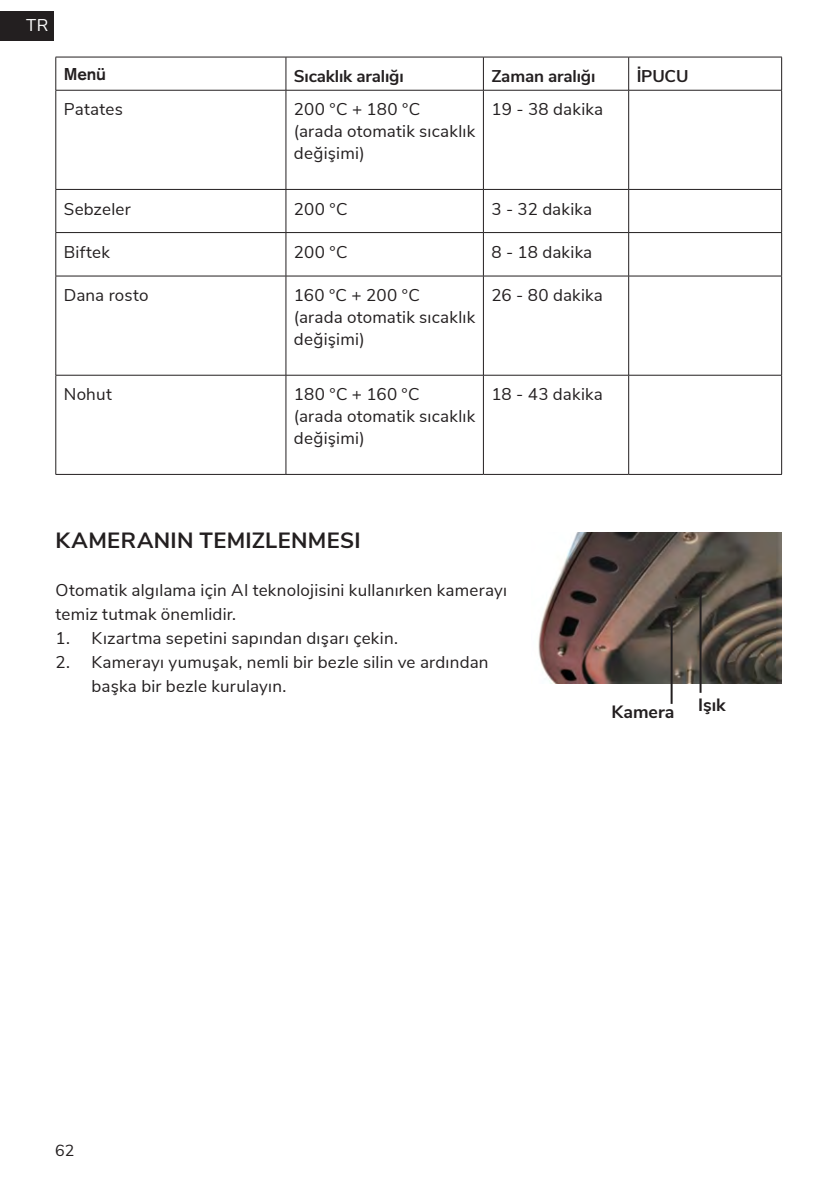
<style>
.page{position:relative;width:836px;height:1190px;background:#fff}
.page>*{position:absolute;margin:0;border:0;box-sizing:border-box;transform-origin:0 0}
.t1{font:700 22px "Nunito Sans";letter-spacing:.015em;color:#231f20}
.t2{font:700 17.8px "Nunito Sans";color:#231f20}
.t3{font:17px/22px "Nunito Sans";letter-spacing:.01em;color:#231f20}
.t4{font:700 17px "Nunito Sans";letter-spacing:-.01em;color:#231f20}
.t5{font:17px "Nunito Sans";color:#fff}
.t6{font:500 17px "Akzidenz Grotesk BE";color:#231f20}
.t7{font:16px "Nunito Sans";color:#231f20}
</style>
<div class="page">
<div style="left:0;top:11px;width:54px;height:29px;background:#231f20"></div>
<hr style="left:55px;top:57px;width:231px;height:1px;background:#231f20">
<hr style="left:55px;top:57px;width:1px;height:33px;background:#231f20">
<hr style="left:286px;top:57px;width:197px;height:1px;background:#231f20">
<hr style="left:285px;top:57px;width:1px;height:33px;background:#231f20">
<hr style="left:483px;top:57px;width:145px;height:1px;background:#231f20">
<hr style="left:483px;top:57px;width:1px;height:33px;background:#231f20">
<hr style="left:628px;top:57px;width:153px;height:1px;background:#231f20">
<hr style="left:628px;top:57px;width:1px;height:33px;background:#231f20">
<hr style="left:781px;top:57px;width:1px;height:33px;background:#231f20">
<hr style="left:55px;top:90px;width:231px;height:1px;background:#231f20">
<hr style="left:55px;top:90px;width:1px;height:99px;background:#231f20">
<hr style="left:286px;top:90px;width:197px;height:1px;background:#231f20">
<hr style="left:285px;top:90px;width:1px;height:99px;background:#231f20">
<hr style="left:483px;top:90px;width:145px;height:1px;background:#231f20">
<hr style="left:483px;top:90px;width:1px;height:99px;background:#231f20">
<hr style="left:628px;top:90px;width:153px;height:1px;background:#231f20">
<hr style="left:628px;top:90px;width:1px;height:99px;background:#231f20">
<hr style="left:781px;top:90px;width:1px;height:99px;background:#231f20">
<hr style="left:55px;top:189px;width:231px;height:1px;background:#231f20">
<hr style="left:55px;top:190px;width:1px;height:42px;background:#231f20">
<hr style="left:286px;top:189px;width:197px;height:1px;background:#231f20">
<hr style="left:285px;top:190px;width:1px;height:42px;background:#231f20">
<hr style="left:483px;top:189px;width:145px;height:1px;background:#231f20">
<hr style="left:483px;top:190px;width:1px;height:42px;background:#231f20">
<hr style="left:628px;top:189px;width:153px;height:1px;background:#231f20">
<hr style="left:628px;top:190px;width:1px;height:42px;background:#231f20">
<hr style="left:781px;top:190px;width:1px;height:42px;background:#231f20">
<hr style="left:55px;top:232px;width:231px;height:1px;background:#231f20">
<hr style="left:55px;top:233px;width:1px;height:43px;background:#231f20">
<hr style="left:286px;top:232px;width:197px;height:1px;background:#231f20">
<hr style="left:285px;top:233px;width:1px;height:43px;background:#231f20">
<hr style="left:483px;top:232px;width:145px;height:1px;background:#231f20">
<hr style="left:483px;top:233px;width:1px;height:43px;background:#231f20">
<hr style="left:628px;top:232px;width:153px;height:1px;background:#231f20">
<hr style="left:628px;top:233px;width:1px;height:43px;background:#231f20">
<hr style="left:781px;top:233px;width:1px;height:43px;background:#231f20">
<hr style="left:55px;top:276px;width:231px;height:1px;background:#231f20">
<hr style="left:55px;top:276px;width:1px;height:99px;background:#231f20">
<hr style="left:286px;top:276px;width:197px;height:1px;background:#231f20">
<hr style="left:285px;top:276px;width:1px;height:99px;background:#231f20">
<hr style="left:483px;top:276px;width:145px;height:1px;background:#231f20">
<hr style="left:483px;top:276px;width:1px;height:99px;background:#231f20">
<hr style="left:628px;top:276px;width:153px;height:1px;background:#231f20">
<hr style="left:628px;top:276px;width:1px;height:99px;background:#231f20">
<hr style="left:781px;top:276px;width:1px;height:99px;background:#231f20">
<hr style="left:55px;top:375px;width:231px;height:1px;background:#231f20">
<hr style="left:55px;top:375px;width:1px;height:99px;background:#231f20">
<hr style="left:286px;top:375px;width:197px;height:1px;background:#231f20">
<hr style="left:285px;top:375px;width:1px;height:99px;background:#231f20">
<hr style="left:483px;top:375px;width:145px;height:1px;background:#231f20">
<hr style="left:483px;top:375px;width:1px;height:99px;background:#231f20">
<hr style="left:628px;top:375px;width:153px;height:1px;background:#231f20">
<hr style="left:628px;top:375px;width:1px;height:99px;background:#231f20">
<hr style="left:781px;top:375px;width:1px;height:99px;background:#231f20">
<hr style="left:55px;top:474px;width:231px;height:1px;background:#231f20">
<hr style="left:286px;top:474px;width:197px;height:1px;background:#231f20">
<hr style="left:483px;top:474px;width:145px;height:1px;background:#231f20">
<hr style="left:628px;top:474px;width:153px;height:1px;background:#231f20">
<img style="left:538px;top:533px;width:243px;height:151px">
<hr style="left:699px;top:587px;width:2px;height:106px;background:#231f20">
<hr style="left:670px;top:616px;width:2px;height:88px;background:#231f20">
<p class="t5" style="left:26px;top:13px;width:24px">TR</p>
<p class="t5" style="left:26px;top:13px;width:24px">NL</p>
<p class="t6" style="left:64px;top:64px;width:44px">Menü</p>
<p class="t4" style="left:294px;top:64px;width:111px">Sıcaklık aralığı</p>
<p class="t4" style="left:491px;top:64px;width:105px">Zaman aralığı</p>
<p class="t4" style="left:636px;top:64px;width:53px">İPUCU</p>
<p class="t3" style="left:64px;top:97px;width:61px">Patates</p>
<p class="t3" style="left:294px;top:97px;width:183px">200 °C + 180 °C<br>(arada otomatik sıcaklık değişimi)</p>
<p class="t3" style="left:491px;top:97px;width:113px">19 - 38 dakika</p>
<p class="t3" style="left:64px;top:197px;width:68px">Sebzeler</p>
<p class="t3" style="left:294px;top:197px;width:55px">200 °C</p>
<p class="t3" style="left:491px;top:197px;width:102px">3 - 32 dakika</p>
<p class="t3" style="left:64px;top:240px;width:48px">Biftek</p>
<p class="t3" style="left:294px;top:240px;width:55px">200 °C</p>
<p class="t3" style="left:491px;top:240px;width:102px">8 - 18 dakika</p>
<p class="t3" style="left:64px;top:283px;width:86px">Dana rosto</p>
<p class="t3" style="left:294px;top:283px;width:183px">160 °C + 200 °C<br>(arada otomatik sıcaklık değişimi)</p>
<p class="t3" style="left:491px;top:283px;width:113px">26 - 80 dakika</p>
<p class="t3" style="left:64px;top:382px;width:49px">Nohut</p>
<p class="t3" style="left:294px;top:382px;width:183px">180 °C + 160 °C<br>(arada otomatik sıcaklık değişimi)</p>
<p class="t3" style="left:491px;top:382px;width:113px">18 - 43 dakika</p>
<p class="t1" style="left:55px;top:524px;width:306px">KAMERANIN TEMIZLENMESI</p>
<p class="t3" style="left:55px;top:577px;width:453px;line-height:24px">Otomatik algılama için AI teknolojisini kullanırken kamerayı temiz tutmak önemlidir.</p>
<p class="t3" style="left:55px;top:626px;width:344px">1. Kızartma sepetini sapından dışarı çekin.</p>
<p class="t3" style="left:92px;top:649px;width:398px;line-height:24px;text-indent:-36px">2. Kamerayı yumuşak, nemli bir bezle silin ve ardından başka bir bezle kurulayın.</p>
<p class="t2" style="left:611px;top:699px;width:64px">Kamera</p>
<p class="t2" style="left:697px;top:692px;width:29px">Işık</p>
<p class="t7" style="left:55px;top:1139px;width:21px">62</p>
</div>
